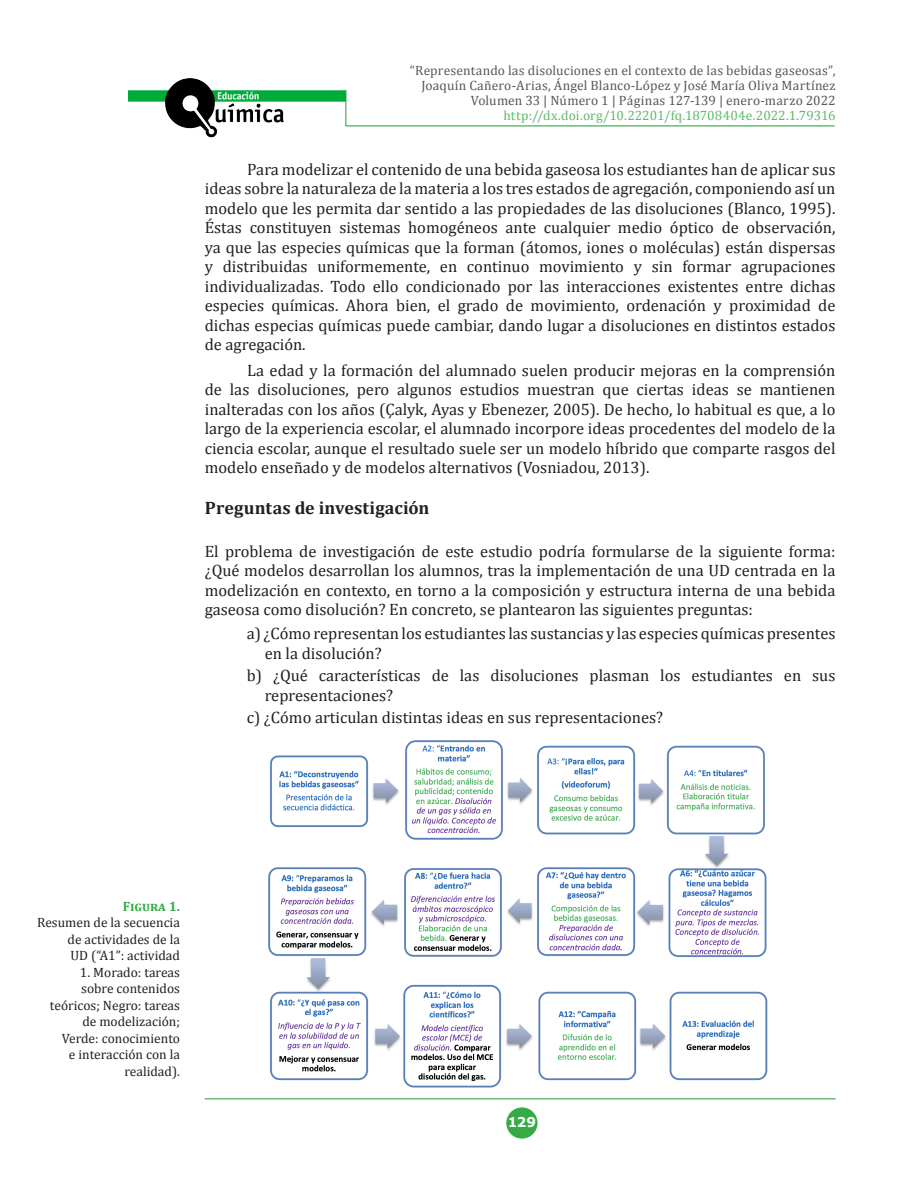
<style>
.page{position:relative;width:918px;height:1188px;background:#fff}
.page>*{position:absolute;margin:0;border:0;box-sizing:border-box;transform-origin:0 0}
.Subtitulo{font:700 18px "Cambria";letter-spacing:.005em;color:#231f20}
.P-San{font:16.5px/19.5px "Cambria";color:#231f20;text-align:justify}
.P-SinSan{font:16.5px/19.5px "Cambria";color:#231f20;text-align:justify}
.Lista{font:16.5px/19.5px "Cambria";color:#231f20}
.PieImg{font:13.5px/16.5px "Cambria";color:#231f20;text-align:right}
.t1{font:13.5px/15px "Cambria";letter-spacing:.015em;color:#57585a;text-align:right}
.t2{font:13.5px "Cambria";color:#5ebb6a}
.t3{font:700 13.5px "Verdana";color:#fff}
.s1{font-weight:700;color:#36aa45}
</style>
<div class="page">
<img style="left:128px;top:78px;width:217px;height:59px">
<hr style="left:345px;top:125px;width:491px;height:2px;background:#85c38d">
<hr style="left:346px;top:126px;width:489px;height:1px;background:#36aa45">
<hr style="left:345px;top:89px;width:2px;height:38px;background:#231f20;opacity:.44">
<hr style="left:346px;top:90px;width:1px;height:36px;background:#36aa45">
<div style="left:506px;top:1107px;width:32px;height:32px;background:#36aa45;border-radius:50%"></div>
<div style="left:505px;top:1107px;width:33px;height:33px;border:1px solid #fff;border-radius:50%"></div>
<hr style="left:204px;top:1098px;width:632px;height:2px;background:#76be7f">
<hr style="left:205px;top:1099px;width:631px;height:1px;background:#36aa45">
<img style="left:268px;top:740px;width:500px;height:348px">
<p class="t1" style="left:410px;top:63px;width:427px">“Representando las disoluciones en el contexto de las bebidas gaseosas”,<br>Joaquín Cañero-Arias, Ángel Blanco-López y José María Oliva Martínez<br>Volumen 33 | Número 1 | Páginas 127-139 | enero-marzo 2022</p>
<p class="t2" style="left:503px;top:107px;width:334px">http://dx.doi.org/10.22201/fq.18708404e.2022.1.79316</p>
<p class="P-San" style="left:205px;top:160px;width:632px;text-indent:43px">Para modelizar el contenido de una bebida gaseosa los estudiantes han de aplicar sus ideas sobre la naturaleza de la materia a los tres estados de agregación, componiendo así un modelo que les permita dar sentido a las propiedades de las disoluciones (Blanco, 1995).<br>Éstas constituyen sistemas homogéneos ante cualquier medio óptico de observación, ya que las especies químicas que la forman (átomos, iones o moléculas) están dispersas y distribuidas uniformemente, en continuo movimiento y sin formar agrupaciones individualizadas. Todo ello condicionado por las interacciones existentes entre dichas especies químicas. Ahora bien, el grado de movimiento, ordenación y proximidad de dichas especias químicas puede cambiar, dando lugar a disoluciones en distintos estados de agregación.</p>
<p class="P-San" style="left:205px;top:361px;width:632px;text-indent:43px">La edad y la formación del alumnado suelen producir mejoras en la comprensión de las disoluciones, pero algunos estudios muestran que ciertas ideas se mantienen inalteradas con los años (Çalyk, Ayas y Ebenezer, 2005). De hecho, lo habitual es que, a lo largo de la experiencia escolar, el alumnado incorpore ideas procedentes del modelo de la ciencia escolar, aunque el resultado suele ser un modelo híbrido que comparte rasgos del modelo enseñado y de modelos alternativos (Vosniadou, 2013).</p>
<p class="Subtitulo" style="left:205px;top:495px;width:226px">Preguntas de investigación</p>
<p class="P-SinSan" style="left:205px;top:542px;width:632px">El problema de investigación de este estudio podría formularse de la siguiente forma: ¿Qué modelos desarrollan los alumnos, tras la implementación de una UD centrada en la modelización en contexto, en torno a la composición y estructura interna de una bebida gaseosa como disolución? En concreto, se plantearon las siguientes preguntas:</p>
<p class="Lista" style="left:265px;top:624px;width:572px;text-indent:-18px">a) ¿Cómo representan los estudiantes las sustancias y las especies químicas presentes en la disolución?</p>
<p class="Lista" style="left:265px;top:666px;width:572px;text-indent:-18px">b) ¿Qué características de las disoluciones plasman los estudiantes en sus representaciones?</p>
<p class="Lista" style="left:247px;top:708px;width:418px">c) ¿Cómo articulan distintas ideas en sus representaciones?</p>
<p class="PieImg" style="left:37px;top:898px;width:144px"><span class="s1">Figura 1.<br></span>Resumen de la secuencia de actividades de la<br>UD (“A1”: actividad</p>
<p class="PieImg" style="left:50px;top:964px;width:132px">1. Morado: tareas sobre contenidos teóricos; Negro: tareas de modelización;<br>Verde: conocimiento<br>e interacción con la realidad).</p>
<p class="t3" style="left:508px;top:1113px;width:30px">129</p>
</div>
